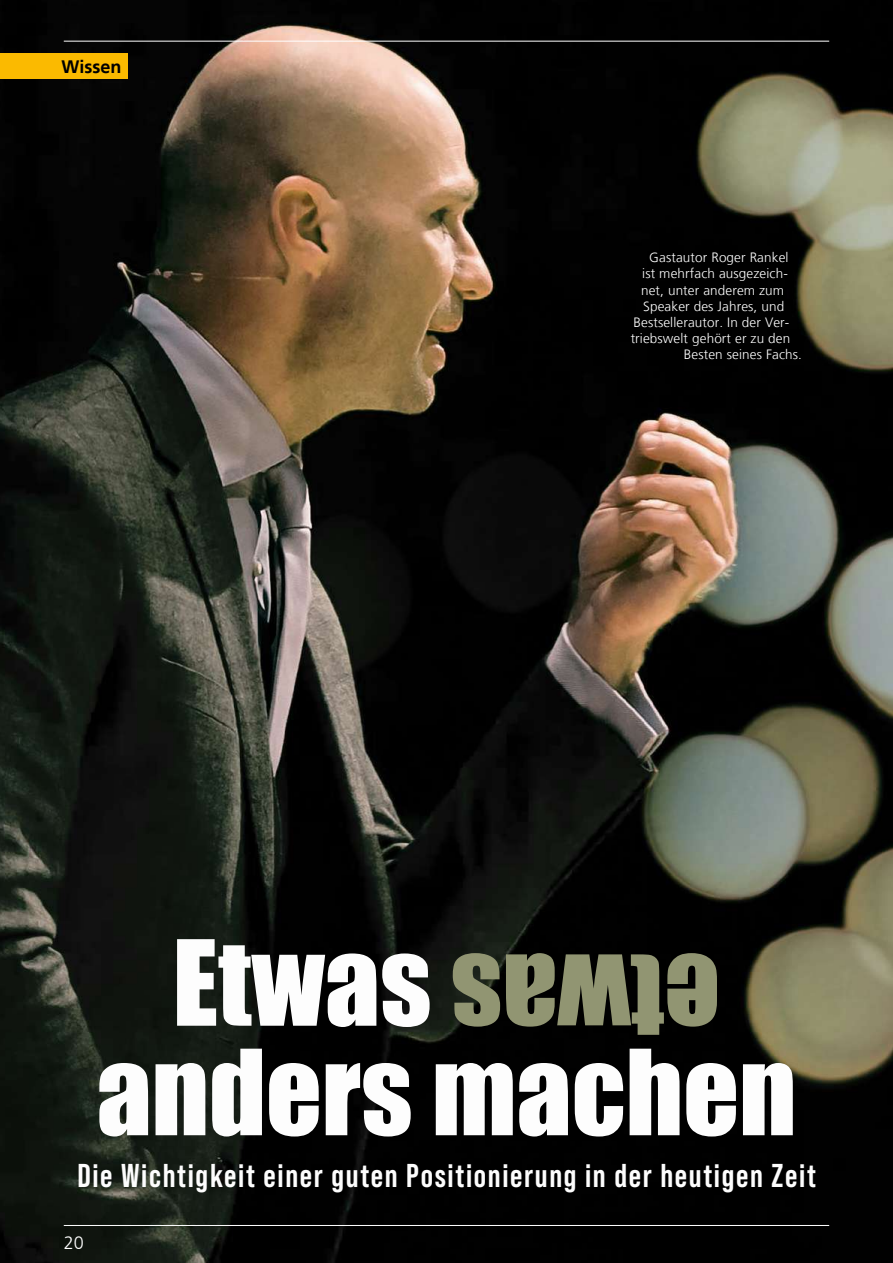
<style>
.page{position:relative;width:893px;height:1263px;background:#fff}
.page>*{position:absolute;margin:0;border:0;box-sizing:border-box;transform-origin:0 0}
.t1{font:109.5px "Impact";color:#fdfdfd}
.t2{font:109.5px "Impact";color:#919572}
.t3{font:700 33px "Bebas Neue Pro";letter-spacing:.05em;color:#fdfdfd}
.t4{font:700 18px "Frutiger LT";color:#000}
.t5{font:300 18px "Frutiger LT";color:#fff}
.t6{font:300 13.5px "Frutiger LT";letter-spacing:.01em;color:#fff}
</style>
<div class="page">
<img style="left:0;top:0;width:893px;height:1263px">
<hr style="left:64px;top:1225px;width:765px;height:1px;background:#fff">
<hr style="left:64px;top:41px;width:765px;height:1px;background:#fff">
<div style="left:0;top:53px;width:128px;height:26px;background:#fbba00"></div>
<h3 class="t4" style="left:62px;top:56px;width:61px">Wissen</h3>
<p class="t6" style="left:649px;top:250px;width:141px">Gastautor Roger Rankel</p>
<p class="t6" style="left:642px;top:266px;width:147px">ist mehrfach ausgezeich-</p>
<p class="t6" style="left:641px;top:282px;width:145px">net, unter anderem zum</p>
<p class="t6" style="left:643px;top:298px;width:143px">Speaker des Jahres, und</p>
<p class="t6" style="left:633px;top:315px;width:157px">Bestsellerautor. In der Ver-</p>
<p class="t6" style="left:631px;top:331px;width:161px">triebswelt gehört er zu den</p>
<p class="t6" style="left:684px;top:347px;width:120px">Besten seines Fachs.</p>
<h1 class="t1" style="left:173px;top:898px;width:260px">Etwas</h1>
<h1 class="t2" style="left:720px;top:1082px;width:271px;rotate:-180deg">etwas</h1>
<h1 class="t1" style="left:96px;top:1007px;width:701px">anders machen</h1>
<h2 class="t3" style="left:77px;top:1157px;width:740px">Die Wichtigkeit einer guten Positionierung in der heutigen Zeit</h2>
<h3 class="t5" style="left:64px;top:1233px;width:22px">20</h3>
</div>
